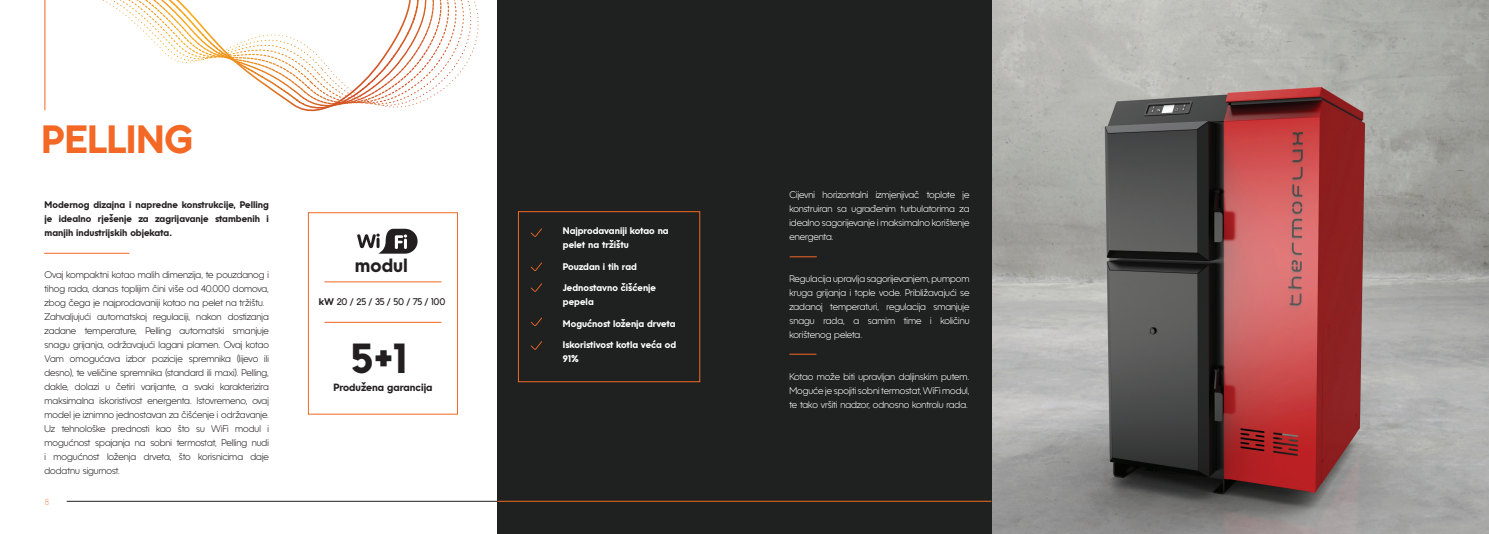
<style>
.page{position:relative;width:1489px;height:534px;background:#fff}
.page>*{position:absolute;margin:0;border:0;box-sizing:border-box;transform-origin:0 0}
.t1{font:900 42px "Kontora";color:#231f20}
.t2{font:900 39.38px "Kontora";color:#f36824}
.t3{font:900 19.16px "Kontora";color:#231f20}
.t4{font:900 10.5px "Kontora";color:#231f20}
.t5{font:9.62px/14px "Kontora";color:#231f20;text-align:justify}
.t6{font:9.62px/14px "Kontora";color:#fff;text-align:justify}
.t7{font:900 9.62px/14px "Kontora";color:#fff}
.t8{font:900 9.62px/14px "Kontora";color:#231f20;text-align:justify}
.t9{font:600 9.62px "Kontora";letter-spacing:-.015em;color:#231f20}
.t10{font:300 8.75px "Kontora";color:#f26824}
.s1{font-weight:900}
</style>
<div class="page">
<hr style="left:67px;top:500px;width:1351px;height:1px;background:#231f20">
<div style="left:497px;top:0;width:255px;height:533px;background:#1e2120"></div>
<svg style="left:44px;top:0;width:420px;height:111px"></svg>
<svg style="left:56px;top:0;width:400px;height:111px"></svg>
<svg style="left:69px;top:0;width:380px;height:111px"></svg>
<svg style="left:82px;top:0;width:359px;height:111px"></svg>
<svg style="left:95px;top:0;width:338px;height:112px"></svg>
<hr style="left:44px;top:253px;width:85px;height:1px;background:#f26824">
<div style="left:308px;top:212px;width:150px;height:202px;border:1px solid #f26824"></div>
<hr style="left:325px;top:281px;width:116px;height:1px;background:#f26824">
<hr style="left:325px;top:322px;width:116px;height:1px;background:#f26824">
<svg style="left:357px;top:228px;width:61px;height:26px"></svg>
<hr style="left:45px;top:0;width:1px;height:110px;background:#f26824">
<div style="left:518px;top:211px;width:182px;height:171px;border:1px solid #f26824"></div>
<svg style="left:530px;top:262px;width:12px;height:9px"></svg>
<svg style="left:530px;top:283px;width:12px;height:8px"></svg>
<svg style="left:530px;top:317px;width:12px;height:9px"></svg>
<svg style="left:530px;top:228px;width:12px;height:9px"></svg>
<svg style="left:530px;top:341px;width:12px;height:8px"></svg>
<img style="left:991px;top:0;width:497px;height:533px">
<div style="left:737px;top:0;width:254px;height:533px;background:#1e2120"></div>
<svg style="left:790px;top:256px;width:26px;height:1px"></svg>
<svg style="left:789px;top:353px;width:27px;height:1px"></svg>
<hr style="left:497px;top:500px;width:494px;height:1px;background:#f26824">
<p class="t2" style="left:42px;top:110px;width:153px">PELLING</p>
<p class="t8" style="left:45px;top:197px;width:226px">Modernog dizajna i napredne konstrukcije, Pelling je idealno rješenje za zagrijavanje stambenih i manjih industrijskih objekata.</p>
<p class="t5" style="left:45px;top:267px;width:226px">Ovaj kompaktni kotao malih dimenzija, te pouzdanog i tihog rada, danas toplijim čini više od 40.000 domova, zbog čega je najprodavaniji kotao na pelet na tržištu.</p>
<p class="t5" style="left:45px;top:309px;width:226px">Zahvaljujući automatskoj regulaciji, nakon dostizanja zadane temperature, Pelling automatski smanjuje snagu grijanja, održavajući lagani plamen. Ovaj kotao Vam omogućava izbor pozicije spremnika (lijevo ili desno), te veličine spremnika (standard ili maxi). Pelling, dakle, dolazi u četiri varijante, a svaki karakterizira maksimalna iskoristivost energenta. Istovremeno, ovaj model je iznimno jednostavan za čišćenje i održavanje.</p>
<p class="t5" style="left:45px;top:421px;width:226px">Uz tehnološke prednosti kao što su WiFi modul i mogućnost spajanja na sobni termostat, Pelling nudi i mogućnost loženja drveta, što korisnicima daje dodatnu sigurnost.</p>
<p class="t10" style="left:45px;top:496px;width:6px">8</p>
<p class="t3" style="left:355px;top:251px;width:55px">modul</p>
<p class="t9" style="left:319px;top:294px;width:128px"><span class="s1">kW</span> 20 / 25 / 35 / 50 / 75 / 100</p>
<p class="t1" style="left:351px;top:327px;width:58px">5+1</p>
<p class="t4" style="left:333px;top:379px;width:101px">Produžena garancija</p>
<p class="t7" style="left:563px;top:224px;width:107px">Najprodavaniji kotao na pelet na tržištu</p>
<p class="t7" style="left:563px;top:259px;width:76px">Pouzdan i tih rad</p>
<p class="t7" style="left:563px;top:280px;width:95px">Jednostavno čišćenje pepela</p>
<p class="t7" style="left:563px;top:316px;width:114px">Mogućnost loženja drveta</p>
<p class="t7" style="left:563px;top:337px;width:115px">Iskoristivost kotla veća od<br>91%</p>
<p class="t6" style="left:789px;top:187px;width:181px">Cijevni horizontalni izmjenjivač toplote je konstruiran sa ugrađenim turbulatorima za idealno sagorijevanje i maksimalno korištenje energenta.</p>
<p class="t6" style="left:789px;top:271px;width:181px">Regulacija upravlja sagorijevanjem, pumpom kruga grijanja i tople vode. Približavajući se zadanoj temperaturi, regulacija smanjuje snagu rada, a samim time i količinu korištenog peleta.</p>
<p class="t6" style="left:789px;top:369px;width:181px">Kotao može biti upravljan daljinskim putem.<br>Moguće je spojiti sobni termostat, WiFi modul, te tako vršiti nadzor, odnosno kontrolu rada.</p>
</div>
